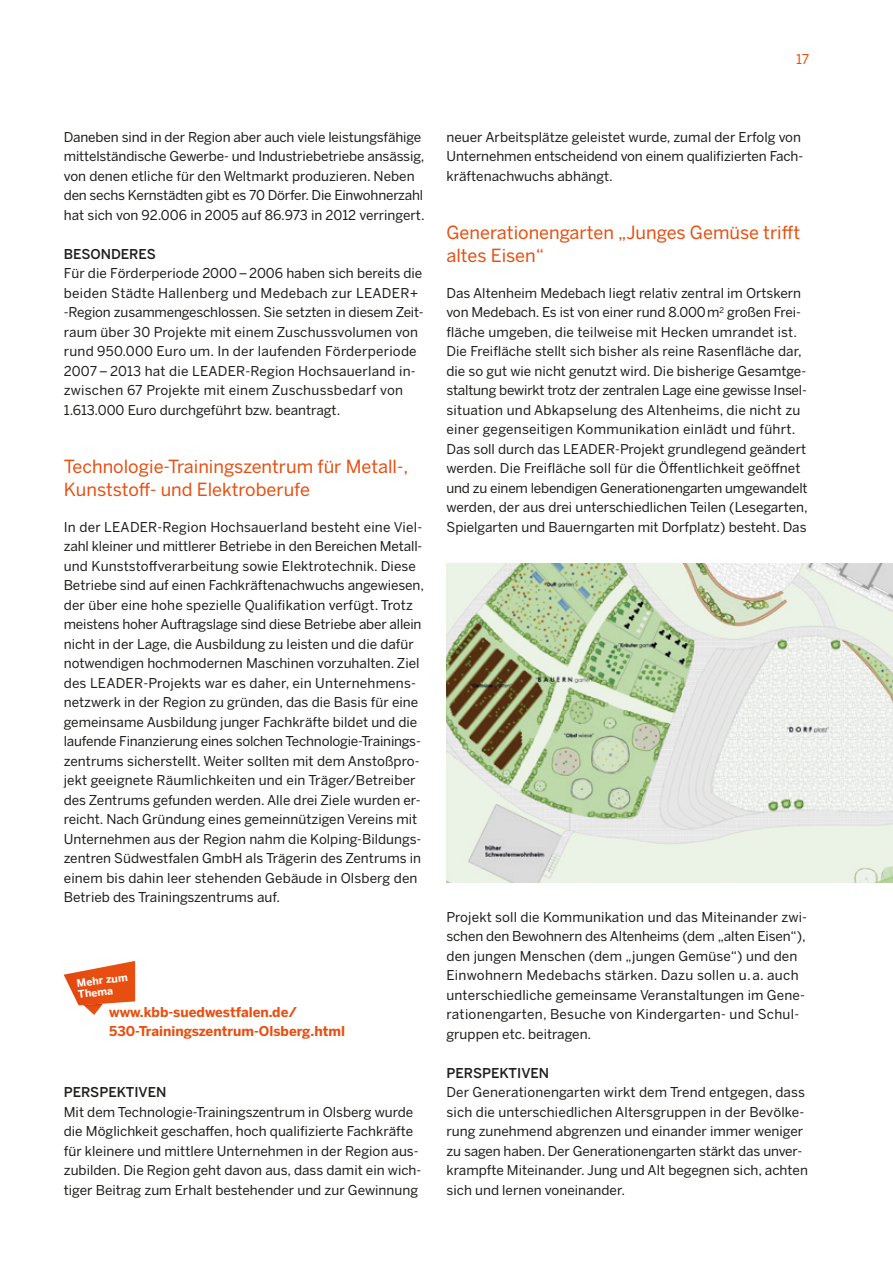
<style>
.page{position:relative;width:893px;height:1263px;background:#fff}
.page>*{position:absolute;margin:0;border:0;box-sizing:border-box;transform-origin:0 0}
.t1{font:18px/22.5px "Benton Sans";color:#e84e0f}
.t2{font:13.5px/19.5px "Benton Sans";color:#1d1d1b}
.t3{font:700 13.5px/19.5px "Benton Sans";color:#e84e0f}
.t4{font:500 13.5px "Benton Sans";color:#1d1d1b}
.t5{font:13.5px "Benton Sans";color:#e84e0f}
.t6{font:700 10.5px/11.6px "Benton Sans";color:#fff}
</style>
<div class="page">
<img style="left:446px;top:564px;width:447px;height:319px">
<svg style="left:64px;top:961px;width:71px;height:54px"></svg>
<p class="t5" style="left:796px;top:51px;width:15px">17</p>
<p class="t2" style="left:64px;top:127px;width:362px">Daneben sind in der Region aber auch viele leistungsfähige mittelständische Gewerbe- und Industriebetriebe ansässig, von denen etliche für den Weltmarkt produzieren. Neben den sechs Kernstädten gibt es 70 Dörfer. Die Einwohnerzahl hat sich von 92.006 in 2005 auf 86.973 in 2012 verringert.</p>
<p class="t4" style="left:64px;top:246px;width:47px">BESONDERES</p>
<p class="t2" style="left:64px;top:263px;width:360px">Für die Förderperiode 2000–2006 haben sich bereits die beiden Städte Hallenberg und Medebach zur LEADER+ -Region zusammengeschlossen. Sie setzten in diesem Zeit&shy;raum über 30 Projekte mit einem Zuschussvolumen von rund 950.000 Euro um. In der laufenden Förderperiode 2007–2013 hat die LEADER-Region Hochsauerland in&shy;zwischen 67 Projekte mit einem Zuschussbedarf von 1.613.000 Euro durchgeführt bzw. beantragt.</p>
<h1 class="t1" style="left:64px;top:455px;width:346px">Technologie-Trainingszentrum für Metall-,<br>Kunststoff- und Elektroberufe</h1>
<p class="t2" style="left:64px;top:517px;width:362px">In der LEADER-Region Hochsauerland besteht eine Viel&shy;zahl kleiner und mittlerer Betriebe in den Bereichen Metall&shy;und Kunststoffverarbeitung sowie Elektrotechnik. Diese Betriebe sind auf einen Fachkräftenachwuchs angewiesen, der über eine hohe spezielle Qualifikation verfügt. Trotz meistens hoher Auftragslage sind diese Betriebe aber allein nicht in der Lage, die Ausbildung zu leisten und die dafür notwendigen hochmodernen Maschinen vorzuhalten. Ziel des LEADER-Projekts war es daher, ein Unternehmens&shy;netzwerk in der Region zu gründen, das die Basis für eine gemeinsame Ausbildung junger Fachkräfte bildet und die laufende Finanzierung eines solchen Technologie-Trainings&shy;zentrums sicherstellt. Weiter sollten mit dem Anstoßpro&shy;jekt geeignete Räumlichkeiten und ein Träger/Betreiber des Zentrums gefunden werden. Alle drei Ziele wurden er&shy;reicht. Nach Gründung eines gemeinnützigen Vereins mit Unternehmen aus der Region nahm die Kolping-Bildungs&shy;zentren Südwestfalen GmbH als Trägerin des Zentrums in einem bis dahin leer stehenden Gebäude in Olsberg den Betrieb des Trainingszentrums auf.</p>
<p class="t6" style="left:76px;top:977px;width:53px;rotate:-7deg">Mehr zum<br>Thema</p>
<p class="t3" style="left:109px;top:1002px;width:237px">www.kbb-suedwestfalen.de/<br>530-Trainingszentrum-Olsberg.html</p>
<p class="t4" style="left:64px;top:1084px;width:18px">PERSPEKTIVEN</p>
<p class="t2" style="left:64px;top:1102px;width:359px">Mit dem Technologie-Trainingszentrum in Olsberg wurde die Möglichkeit geschaffen, hoch qualifizierte Fachkräfte für kleinere und mittlere Unternehmen in der Region aus&shy;zubilden. Die Region geht davon aus, dass damit ein wich&shy;tiger Beitrag zum Erhalt bestehender und zur Gewinnung</p>
<p class="t2" style="left:446px;top:127px;width:357px;text-align:justify">neuer Arbeitsplätze geleistet wurde, zumal der Erfolg von Unternehmen entscheidend von einem qualifizierten Fach&shy;kräftenachwuchs abhängt.</p>
<h1 class="t1" style="left:446px;top:221px;width:355px">Generationengarten „Junges Gemüse trifft altes Eisen“</h1>
<p class="t2" style="left:446px;top:283px;width:363px">Das Altenheim Medebach liegt relativ zentral im Ortskern von Medebach. Es ist von einer rund 8.000m<sup>2</sup> großen Frei&shy;fläche umgeben, die teilweise mit Hecken umrandet ist.<br>Die Freifläche stellt sich bisher als reine Rasenfläche dar, die so gut wie nicht genutzt wird. Die bisherige Gesamtge&shy;staltung bewirkt trotz der zentralen Lage eine gewisse Insel&shy;situation und Abkapselung des Altenheims, die nicht zu einer gegenseitigen Kommunikation einlädt und führt.<br>Das soll durch das LEADER-Projekt grundlegend geändert werden. Die Freifläche soll für die Öffentlichkeit geöffnet und zu einem lebendigen Generationengarten umgewandelt werden, der aus drei unterschiedlichen Teilen (Lesegarten, Spielgarten und Bauerngarten mit Dorfplatz) besteht. Das</p>
<p class="t2" style="left:446px;top:907px;width:362px">Projekt soll die Kommunikation und das Miteinander zwi&shy;schen den Bewohnern des Altenheims (dem „alten Eisen“), den jungen Menschen (dem „jungen Gemüse“) und den Einwohnern Medebachs stärken. Dazu sollen u.a. auch unterschiedliche gemeinsame Veranstaltungen im Gene&shy;rationengarten, Besuche von Kindergarten- und Schul&shy;gruppen etc. beitragen.</p>
<p class="t4" style="left:446px;top:1065px;width:18px">PERSPEKTIVEN</p>
<p class="t2" style="left:446px;top:1082px;width:363px">Der Generationengarten wirkt dem Trend entgegen, dass sich die unterschiedlichen Altersgruppen in der Bevölke&shy;rung zunehmend abgrenzen und einander immer weniger zu sagen haben. Der Generationengarten stärkt das unver&shy;krampfte Miteinander. Jung und Alt begegnen sich, achten sich und lernen voneinander.</p>
</div>
